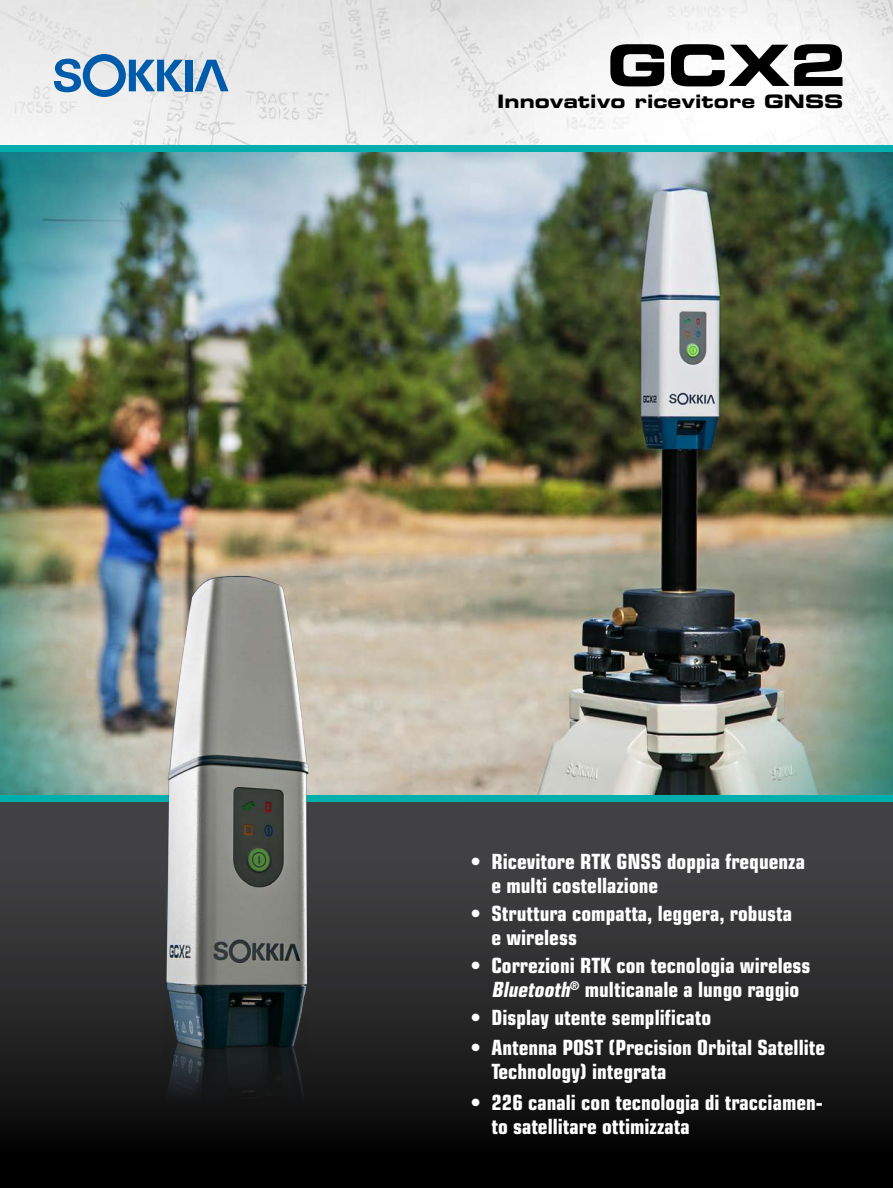
<style>
.page{position:relative;width:893px;height:1188px;background:#fff}
.page>*{position:absolute;margin:0;border:0;box-sizing:border-box;transform-origin:0 0}
.t1{font:57px "Eurostile LT Std Bold Ex 2";color:#000}
.t2{font:700 condensed 21px/24px "Eurostile LT Std";color:#fff}
.t3{font:18.6px "Eurostile LT Std Bold Ex 2";color:#000}
.s1{font-style:italic}
</style>
<div class="page">
<img style="left:0;top:0;width:893px;height:796px">
<div style="left:0;top:802px;width:893px;height:386px;background:linear-gradient(to bottom,#4c4c4e,#020202)"></div>
<div style="left:0;top:796px;width:893px;height:6px;background:#00afad"></div>
<div style="left:0;top:146px;width:893px;height:6px;background:#00afad"></div>
<img style="left:22px;top:561px;width:442px;height:627px">
<div style="left:185px;top:60px;width:7px;height:31px;background:#005baa"></div>
<svg style="left:195px;top:60px;width:34px;height:31px"></svg>
<svg style="left:54px;top:54px;width:129px;height:43px;background:#8aafd0"></svg>
<h1 class="t1" style="left:607px;top:25px;width:241px">GCX2</h1>
<p class="t3" style="left:497px;top:89px;width:348px">Innovativo ricevitore GNSS</p>
<p class="t2" style="left:491px;top:850px;width:315px;text-indent:-21px">• Ricevitore RTK GNSS doppia frequenza e multi costellazione</p>
<p class="t2" style="left:491px;top:901px;width:302px;text-indent:-21px">• Struttura compatta, leggera, robusta e wireless</p>
<p class="t2" style="left:470px;top:953px;width:342px;text-align:center">• Correzioni RTK con tecnologia wireless<br><span class="s1">Bluetooth</span><sup>®</sup> multicanale a lungo raggio</p>
<p class="t2" style="left:470px;top:1005px;width:242px">• Display utente semplificato</p>
<p class="t2" style="left:491px;top:1035px;width:335px;text-indent:-21px">• Antenna POST (Precision Orbital Satellite<br>Technology) integrata</p>
<p class="t2" style="left:491px;top:1090px;width:333px;text-indent:-21px">• 226 canali con tecnologia di tracciamen&shy;to satellitare ottimizzata</p>
</div>
